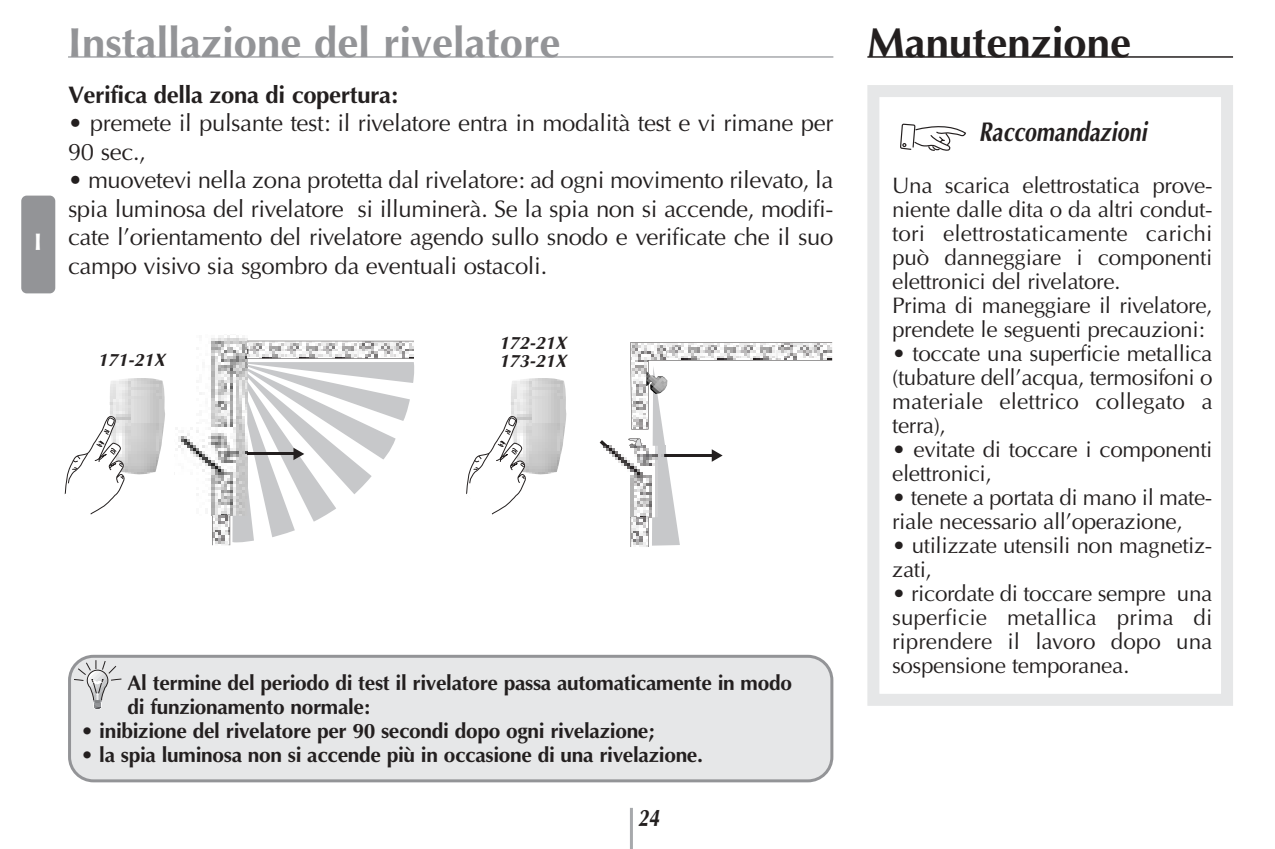
<style>
.page{position:relative;width:1275px;height:849px;background:#fff}
.page>*{position:absolute;margin:0;border:0;box-sizing:border-box;transform-origin:0 0}
.t1{font:700 42px "Optima";color:#939497}
.t2{font:700 42px "Optima";color:#231f1f}
.t3{font:italic 700 27px "Optima";color:#231f1f;scale:.8 1}
.t4{font:24px/28.5px "Optima";letter-spacing:-.015em;color:#231f1f}
.t5{font:700 24px "Optima";letter-spacing:-.015em;color:#231f1f}
.t6{font:italic 700 24px "Optima";color:#231f1f;scale:.8 1}
.t7{font:700 24px "Optima";color:#fff}
.t8{font:22.5px/24px "Optima";letter-spacing:-.015em;color:#231f1f}
.t9{font:700 21px/24px "Optima";letter-spacing:-.015em;color:#231f1f}
.t10{font:italic 700 18px/18px "Optima";color:#231f1f}
</style>
<div class="page">
<hr style="left:630px;top:808px;width:3px;height:41px;background:#a7a9ac">
<div style="left:21px;top:196px;width:34px;height:97px;background:#939497;border-radius:5px"></div>
<hr style="left:68px;top:56px;width:765px;height:2px;background:#a7a9ac">
<hr style="left:867px;top:56px;width:366px;height:2px;background:#231f1f">
<div style="left:68px;top:655px;width:765px;height:127px;background:#e6e7e8"></div>
<svg style="left:74px;top:660px;width:48px;height:50px;background:#d3d3d4"></svg>
<img style="left:178px;top:335px;width:69px;height:161px">
<svg style="left:211px;top:339px;width:203px;height:207px"></svg>
<img style="left:109px;top:378px;width:56px;height:97px">
<svg style="left:64px;top:416px;width:62px;height:99px"></svg>
<svg style="left:900px;top:124px;width:66px;height:27px"></svg>
<div style="left:867px;top:85px;width:366px;height:621px;border:12px solid #e6e7e8"></div>
<img style="left:603px;top:446px;width:25px;height:23px">
<svg style="left:600px;top:440px;width:8px;height:6px"></svg>
<svg style="left:628px;top:342px;width:205px;height:205px"></svg>
<img style="left:646px;top:371px;width:22px;height:23px">
<img style="left:511px;top:378px;width:56px;height:97px">
<svg style="left:466px;top:416px;width:61px;height:99px"></svg>
<p class="t7" style="left:34px;top:232px;width:9px">I</p>
<h1 class="t1" style="left:68px;top:25px;width:494px">Installazione del rivelatore</h1>
<h1 class="t2" style="left:867px;top:25px;width:265px">Manutenzione</h1>
<p class="t5" style="left:68px;top:85px;width:331px">Verifica della zona di copertura:</p>
<p class="t4" style="left:68px;top:111px;width:767px">• premete il pulsante test: il rivelatore entra in modalità test e vi rimane per<br>90 sec.,</p>
<p class="t4" style="left:68px;top:168px;width:767px;text-align:justify">• muovetevi nella zona protetta dal rivelatore: ad ogni movimento rilevato, la spia luminosa del rivelatore si illuminerà. Se la spia non si accende, modifi&shy;cate l’orientamento del rivelatore agendo sullo snodo e verificate che il suo campo visivo sia sgombro da eventuali ostacoli.</p>
<p class="t10" style="left:98px;top:353px;width:69px">171-21X</p>
<p class="t10" style="left:499px;top:336px;width:69px">172-21X<br>173-21X</p>
<p class="t9" style="left:128px;top:673px;width:666px">Al termine del periodo di test il rivelatore passa automaticamente in modo di funzionamento normale:</p>
<p class="t9" style="left:81px;top:721px;width:575px">• inibizione del rivelatore per 90 secondi dopo ogni rivelazione;</p>
<p class="t9" style="left:81px;top:745px;width:624px">• la spia luminosa non si accende più in occasione di una rivelazione.</p>
<p class="t6" style="left:638px;top:808px;width:28px">24</p>
<p class="t3" style="left:979px;top:121px;width:212px">Raccomandazioni</p>
<p class="t8" style="left:892px;top:175px;width:322px">Una scarica elettrostatica prove&shy;niente dalle dita o da altri condut&shy;tori elettrostaticamente carichi può danneggiare i componenti elettronici del rivelatore.<br>Prima di maneggiare il rivelatore, prendete le seguenti precauzioni:</p>
<p class="t8" style="left:892px;top:343px;width:322px;text-align:justify">• toccate una superficie metallica (tubature dell’acqua, termosifoni o materiale elettrico collegato a terra),</p>
<p class="t8" style="left:892px;top:439px;width:322px">• evitate di toccare i componenti elettronici,</p>
<p class="t8" style="left:892px;top:487px;width:322px">• tenete a portata di mano il mate&shy;riale necessario all’operazione,</p>
<p class="t8" style="left:892px;top:535px;width:322px">• utilizzate utensili non magnetiz&shy;zati,</p>
<p class="t8" style="left:892px;top:583px;width:322px;text-align:justify">• ricordate di toccare sempre una superficie metallica prima di riprendere il lavoro dopo una sospensione temporanea.</p>
</div>
